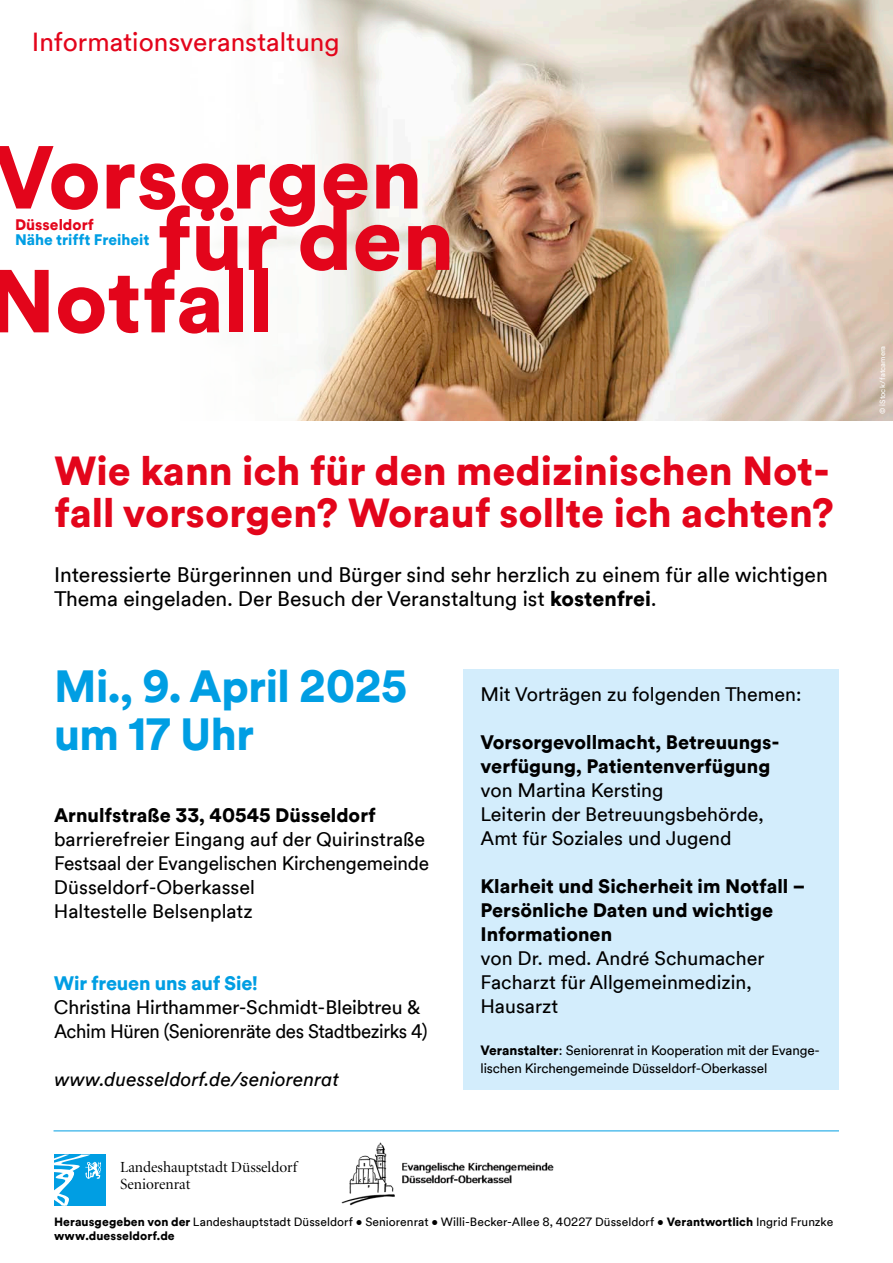
<style>
.page{position:relative;width:893px;height:1263px;background:#fff}
.page>*{position:absolute;margin:0;border:0;box-sizing:border-box;transform-origin:0 0}
.t1{font:900 88.05px/62.4px "Duesseldorf Circular TT";color:#e3051b}
.t2{font:900 45px/48px "Duesseldorf Circular TT";letter-spacing:-.01em;color:#009ee3}
.t3{font:900 40.5px/42px "Duesseldorf Circular TT";color:#e3051b}
.t4{font:26.1px "Duesseldorf Circular TT";color:#e3051b}
.t5{font:21px/24px "Duesseldorf Circular TT";color:#000}
.t6{font:19.5px/24px "Duesseldorf Circular TT";color:#000}
.t7{font:900 19.5px/24px "Duesseldorf Circular TT";color:#000}
.t8{font:19.5px/24px "Duesseldorf Circular TT";letter-spacing:-.02em;color:#000}
.t9{font:italic 19.5px "Duesseldorf Circular TT";color:#000}
.t10{font:900 19.5px "Duesseldorf Circular TT";letter-spacing:-.01em;color:#009ee3}
.t11{font:15.45px/16.8px "Minion Display";color:#000}
.t12{font:900 15.3px "Duesseldorf Circular TT";color:#009ee3}
.t13{font:900 15.3px "Duesseldorf Circular TT";color:#e3051b}
.t14{font:13.5px/18px "Duesseldorf Circular TT";letter-spacing:-.01em;color:#000}
.t15{font:12px/13.5px "Duesseldorf Circular TT";letter-spacing:.005em;color:#000}
.t16{font:7.5px "Duesseldorf Circular TT";color:#fff}
.s1{font-weight:900}
</style>
<div class="page">
<img style="left:223px;top:0;width:670px;height:421px">
<div style="left:463px;top:669px;width:376px;height:420px;background:#d3edfc"></div>
<hr style="left:54px;top:1130px;width:785px;height:1px;background:#009ee3">
<div style="left:54px;top:1154px;width:51px;height:51px;background:#009ee3"></div>
<svg style="left:54px;top:1154px;width:47px;height:51px"></svg>
<img style="left:402px;top:1162px;width:152px;height:22px">
<img style="left:341px;top:1143px;width:54px;height:62px">
<h3 class="t4" style="left:32px;top:25px;width:309px">Informationsveranstaltung</h3>
<h1 class="t1" style="left:-7px;top:143px;width:431px">Vorsorgen</h1>
<h1 class="t1" style="left:-13px;top:204px;width:469px;text-indent:170px">für den<br>Notfall</h1>
<p class="t13" style="left:15px;top:214px;width:80px">Düsseldorf</p>
<p class="t12" style="left:15px;top:229px;width:136px">Nähe trifft Freiheit</p>
<h3 class="t3" style="left:54px;top:448px;width:781px">Wie kann ich für den medizinischen Not&shy;fall vorsorgen? Worauf sollte ich achten?</h3>
<p class="t5" style="left:54px;top:562px;width:775px">Interessierte Bürgerinnen und Bürger sind sehr herzlich zu einem für alle wichtigen<br>Thema eingeladen. Der Besuch der Veranstaltung ist <span class="s1">kostenfrei</span>.</p>
<h2 class="t2" style="left:54px;top:661px;width:355px">Mi., 9. April 2025 um 17 Uhr</h2>
<p class="t7" style="left:54px;top:802px;width:323px">Arnulfstraße 33, 40545 Düsseldorf</p>
<p class="t6" style="left:54px;top:826px;width:377px">barrierefreier Eingang auf der Quirinstraße Festsaal der Evangelischen Kirchengemeinde Düsseldorf-Oberkassel<br>Haltestelle Belsenplatz</p>
<p class="t10" style="left:54px;top:970px;width:205px">Wir freuen uns auf Sie!</p>
<p class="t8" style="left:54px;top:994px;width:375px">Christina Hirthammer-Schmidt-Bleibtreu &amp;<br>Achim Hüren (Seniorenräte des Stadtbezirks 4)</p>
<p class="t9" style="left:54px;top:1066px;width:286px">www.duesseldorf.de/seniorenrat</p>
<p class="t6" style="left:480px;top:681px;width:322px">Mit Vorträgen zu folgenden Themen:</p>
<p class="t7" style="left:480px;top:729px;width:301px">Vorsorgevollmacht, Betreuungs&shy;verfügung, Patientenverfügung</p>
<p class="t6" style="left:480px;top:777px;width:285px">von Martina Kersting<br>Leiterin der Betreuungsbehörde,<br>Amt für Soziales und Jugend</p>
<p class="t7" style="left:480px;top:873px;width:326px">Klarheit und Sicherheit im Notfall –<br>Persönliche Daten und wichtige<br>Informationen</p>
<p class="t6" style="left:480px;top:945px;width:285px">von Dr. med. André Schumacher<br>Facharzt für Allgemeinmedizin,<br>Hausarzt</p>
<p class="t14" style="left:480px;top:1040px;width:341px"><span class="s1">Veranstalter</span>: Seniorenrat in Kooperation mit der Evange&shy;lischen Kirchengemeinde Düsseldorf-Oberkassel</p>
<p class="t11" style="left:120px;top:1159px;width:178px">Landeshauptstadt Düsseldorf<br>Seniorenrat</p>
<p class="t15" style="left:54px;top:1215px;width:781px"><span class="s1">Herausgegeben von der</span> Landeshauptstadt Düsseldorf • Seniorenrat • Willi-Becker-Allee 8, 40227 Düsseldorf • <span class="s1">Verantwortlich</span> Ingrid Frunzke <span class="s1">www.duesseldorf.de</span></p>
<p class="t16" style="left:877px;top:414px;width:70px;rotate:-90deg">© iStock/fatcamera</p>
</div>
